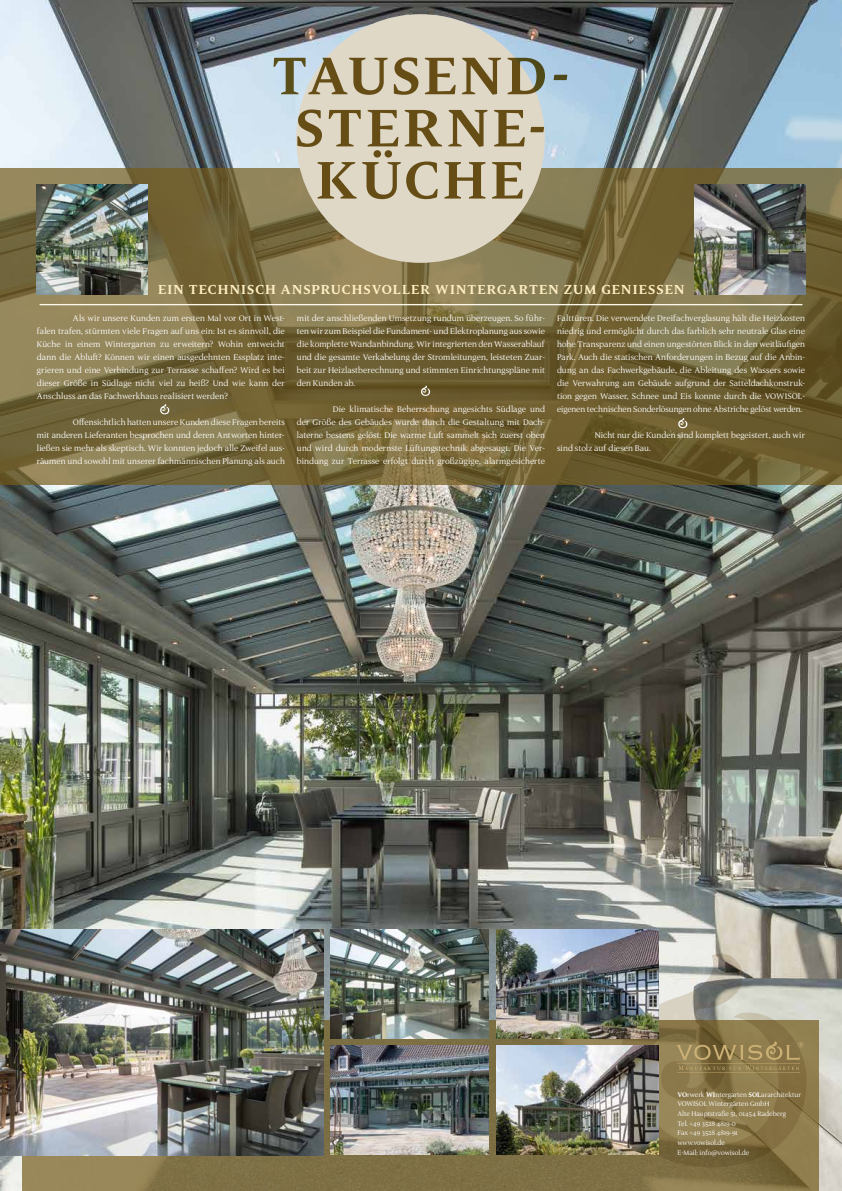
<style>
.page{position:relative;width:842px;height:1191px;background:#fff}
.page>*{position:absolute;margin:0;border:0;box-sizing:border-box;transform-origin:0 0}
.t1{font:700 64.5px/52.1px "Luxury Text";letter-spacing:.06em;color:#745b1b;text-align:center}
.t2{font:700 16px "Luxury Text";letter-spacing:.07em;color:#ffeec2}
.t3{font:10px/13px "Luxury Text";color:#fff;text-align:justify}
.t4{font:8.1px/9.7px "Luxury Text";color:#fff}
.s1{font-weight:700}
</style>
<div class="page">
<img style="left:0;top:0;width:842px;height:1191px">
<svg style="left:23px;top:1020px;width:796px;height:171px;background:#83754a"></svg>
<img style="left:330px;top:929px;width:159px;height:109px">
<img style="left:0;top:929px;width:323px;height:226px">
<img style="left:330px;top:1045px;width:159px;height:109px">
<svg style="left:615px;top:948px;width:191px;height:219px;background:#9b8f6f"></svg>
<svg style="left:677px;top:1041px;width:127px;height:32px;background:#927f4e"></svg>
<img style="left:496px;top:1045px;width:163px;height:109px">
<img style="left:496px;top:929px;width:163px;height:109px">
<svg style="left:0;top:169px;width:842px;height:316px;background:#77693d"></svg>
<hr style="left:40px;top:304px;width:762px;height:1px;background:#fffaed">
<hr style="left:40px;top:305px;width:762px;height:1px;background:#fffaed">
<svg style="left:160px;top:404px;width:9px;height:10px"></svg>
<svg style="left:421px;top:385px;width:9px;height:11px"></svg>
<svg style="left:678px;top:417px;width:9px;height:11px"></svg>
<img style="left:37px;top:184px;width:110px;height:110px">
<img style="left:695px;top:184px;width:110px;height:110px">
<div style="left:296px;top:14px;width:249px;height:249px;background:#e0d8c7;border-radius:50%"></div>
<h1 class="t1" style="left:272px;top:48px;width:299px">TAUSEND-<br>STERNE-<br>KÜCHE</h1>
<h2 class="t2" style="left:158px;top:280px;width:528px">EIN TECHNISCH ANSPRUCHSVOLLER WINTERGARTEN ZUM GENIESSEN</h2>
<p class="t3" style="left:37px;top:311px;width:250px;text-indent:36px">Als wir unsere Kunden zum ersten Mal vor Ort in West&shy;falen trafen, stürmten viele Fragen auf uns ein: Ist es sinnvoll, die Küche in einem Wintergarten zu erweitern? Wohin entweicht dann die Abluft? Können wir einen ausgedehnten Essplatz inte&shy;grieren und eine Verbindung zur Terrasse schaffen? Wird es bei dieser Größe in Südlage nicht viel zu heiß? Und wie kann der Anschluss an das Fachwerkhaus realisiert werden?</p>
<p class="t3" style="left:37px;top:415px;width:250px;text-indent:36px">Offensichtlich hatten unsere Kunden diese Fragen bereits mit anderen Lieferanten besprochen und deren Antworten hinter&shy;ließen sie mehr als skeptisch. Wir konnten jedoch alle Zweifel aus&shy;räumen und sowohl mit unserer fachmännischen Planung als auch</p>
<p class="t3" style="left:297px;top:311px;width:250px">mit der anschließenden Umsetzung rundum überzeugen. So führ&shy;ten wir zum Beispiel die Fundament- und Elektroplanung aus sowie die komplette Wandanbindung. Wir integrierten den Wasserablauf und die gesamte Verkabelung der Stromleitungen, leisteten Zuar&shy;beit zur Heizlastberechnung und stimmten Einrichtungspläne mit den Kunden ab.</p>
<p class="t3" style="left:297px;top:402px;width:250px;text-indent:36px">Die klimatische Beherrschung angesichts Südlage und der Größe des Gebäudes wurde durch die Gestaltung mit Dach&shy;laterne bestens gelöst: Die warme Luft sammelt sich zuerst oben und wird durch modernste Lüftungstechnik abgesaugt. Die Ver&shy;bindung zur Terrasse erfolgt durch großzügige, alarmgesicherte</p>
<p class="t3" style="left:557px;top:311px;width:250px">Falttüren. Die verwendete Dreifachverglasung hält die Heizkosten niedrig und ermöglicht durch das farblich sehr neutrale Glas eine hohe Transparenz und einen ungestörten Blick in den weitläufigen Park. Auch die statischen Anforderungen in Bezug auf die Anbin&shy;dung an das Fachwerkgebäude, die Ableitung des Wassers sowie die Verwahrung am Gebäude aufgrund der Satteldachkonstruk&shy;tion gegen Wasser, Schnee und Eis konnte durch die VOWISOL&shy;eigenen technischen Sonderlösungen ohne Abstriche gelöst werden.</p>
<p class="t3" style="left:557px;top:428px;width:250px;text-indent:38px">Nicht nur die Kunden sind komplett begeistert, auch wir sind stolz auf diesen Bau.</p>
<p class="t4" style="left:677px;top:1089px;width:125px"><span class="s1">VO</span>rwerk <span class="s1">WI</span>ntergarten <span class="s1">SOL</span>ararchitektur<br>VOWISOL Wintergärten GmbH<br>Alte Hauptstraße 51, 01454 Radeberg<br>Tel. +49 3528 4819-0<br>Fax +49 3528 4819-91<br>www.vowisol.de<br>E-Mail: info@vowisol.de</p>
</div>
